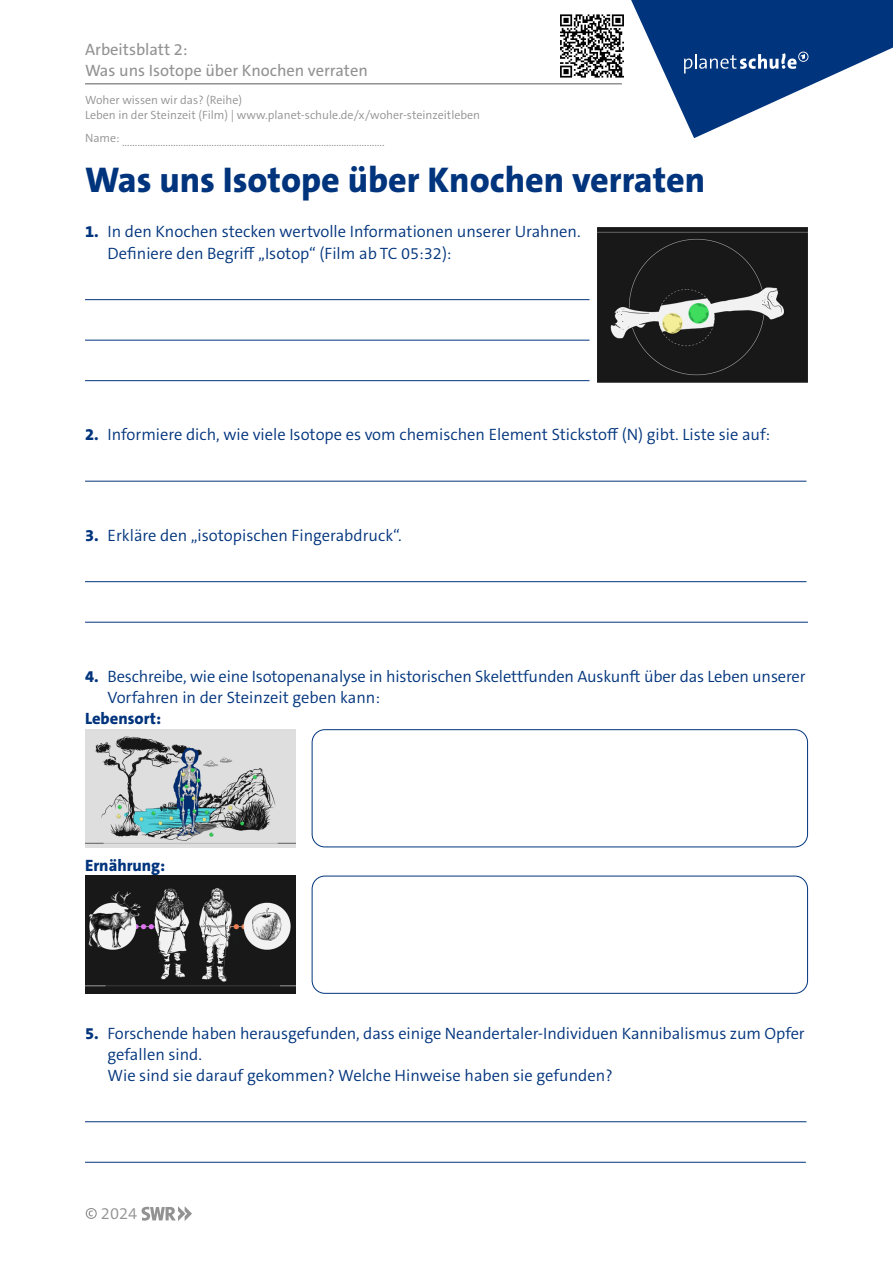
<style>
.page{position:relative;width:893px;height:1263px;background:#fff}
.page>*{position:absolute;margin:0;border:0;box-sizing:border-box;transform-origin:0 0}
.t1{font:800 36px "The Sans C5";color:#00347d}
.t2{font:300 16.5px/21px "The Sans C5";color:#00347d}
.t3{font:16.5px/21px "The Sans C5";color:#929292}
.t4{font:800 16.5px "The Sans C5";color:#00347d}
.t5{font:300 16.5px "The Sans C5";color:#929292}
.t6{font:300 12px/15px "The Sans C5";color:#929292}
.s1{font-weight:800}
</style>
<div class="page">
<svg style="left:631px;top:0;width:262px;height:138px"></svg>
<hr style="left:85px;top:83px;width:537px;height:2px;background:#929292">
<svg style="left:86px;top:1208px;width:11px;height:11px"></svg>
<svg style="left:141px;top:1206px;width:51px;height:15px"></svg>
<hr style="left:85px;top:299px;width:721px;height:1px;background:#00347d">
<hr style="left:85px;top:340px;width:723px;height:1px;background:#00347d">
<hr style="left:85px;top:380px;width:723px;height:1px;background:#00347d">
<hr style="left:85px;top:481px;width:721px;height:1px;background:#00347d">
<hr style="left:85px;top:581px;width:721px;height:1px;background:#00347d">
<hr style="left:85px;top:622px;width:723px;height:1px;background:#00347d">
<hr style="left:85px;top:1121px;width:721px;height:1px;background:#00347d">
<hr style="left:85px;top:1162px;width:721px;height:1px;background:#00347d">
<img style="left:560px;top:14px;width:64px;height:64px">
<svg style="left:586px;top:227px;width:222px;height:156px;background:#393b39"></svg>
<img style="left:85px;top:729px;width:211px;height:118px">
<img style="left:85px;top:876px;width:211px;height:118px">
<div style="left:312px;top:729px;width:496px;height:118px;border:1px solid #00347d;border-radius:13px"></div>
<div style="left:312px;top:876px;width:496px;height:118px;border:1px solid #00347d;border-radius:13px"></div>
<p class="t3" style="left:85px;top:39px;width:284px">Arbeitsblatt 2:<br>Was uns Isotope über Knochen verraten</p>
<p class="t6" style="left:85px;top:93px;width:397px">Woher wissen wir das? (Reihe)<br>Leben in der Steinzeit (Film) | www.planet-schule.de/x/woher-steinzeitleben</p>
<p class="t6" style="left:85px;top:135px;width:301px">Name: .......................................................................................................</p>
<h1 class="t1" style="left:85px;top:157px;width:622px">Was uns Isotope über Knochen verraten</h1>
<p class="t2" style="left:108px;top:222px;width:475px;text-indent:-23px"><span class="s1">1.</span> In den Knochen stecken wertvolle Informationen unserer Urahnen.<br>Definiere den Begriff „Isotop“ (Film ab TC 05:32):</p>
<p class="t2" style="left:85px;top:424px;width:687px"><span class="s1">2.</span> Informiere dich, wie viele Isotope es vom chemischen Element Stickstoff (N) gibt. Liste sie auf:</p>
<p class="t2" style="left:85px;top:525px;width:318px"><span class="s1">3.</span> Erkläre den „isotopischen Fingerabdruck“.</p>
<p class="t2" style="left:108px;top:666px;width:699px;text-indent:-23px"><span class="s1">4.</span> Beschreibe, wie eine Isotopenanalyse in historischen Skelettfunden Auskunft über das Leben unserer<br>Vorfahren in der Steinzeit geben kann:</p>
<p class="t4" style="left:85px;top:707px;width:78px">Lebensort:</p>
<p class="t4" style="left:85px;top:854px;width:82px">Ernährung:</p>
<p class="t2" style="left:108px;top:1023px;width:699px;text-indent:-23px"><span class="s1">5.</span> Forschende haben herausgefunden, dass einige Neandertaler-Individuen Kannibalismus zum Opfer gefallen sind.<br>Wie sind sie darauf gekommen? Welche Hinweise haben sie gefunden?</p>
<p class="t5" style="left:101px;top:1203px;width:38px">2024</p>
</div>
